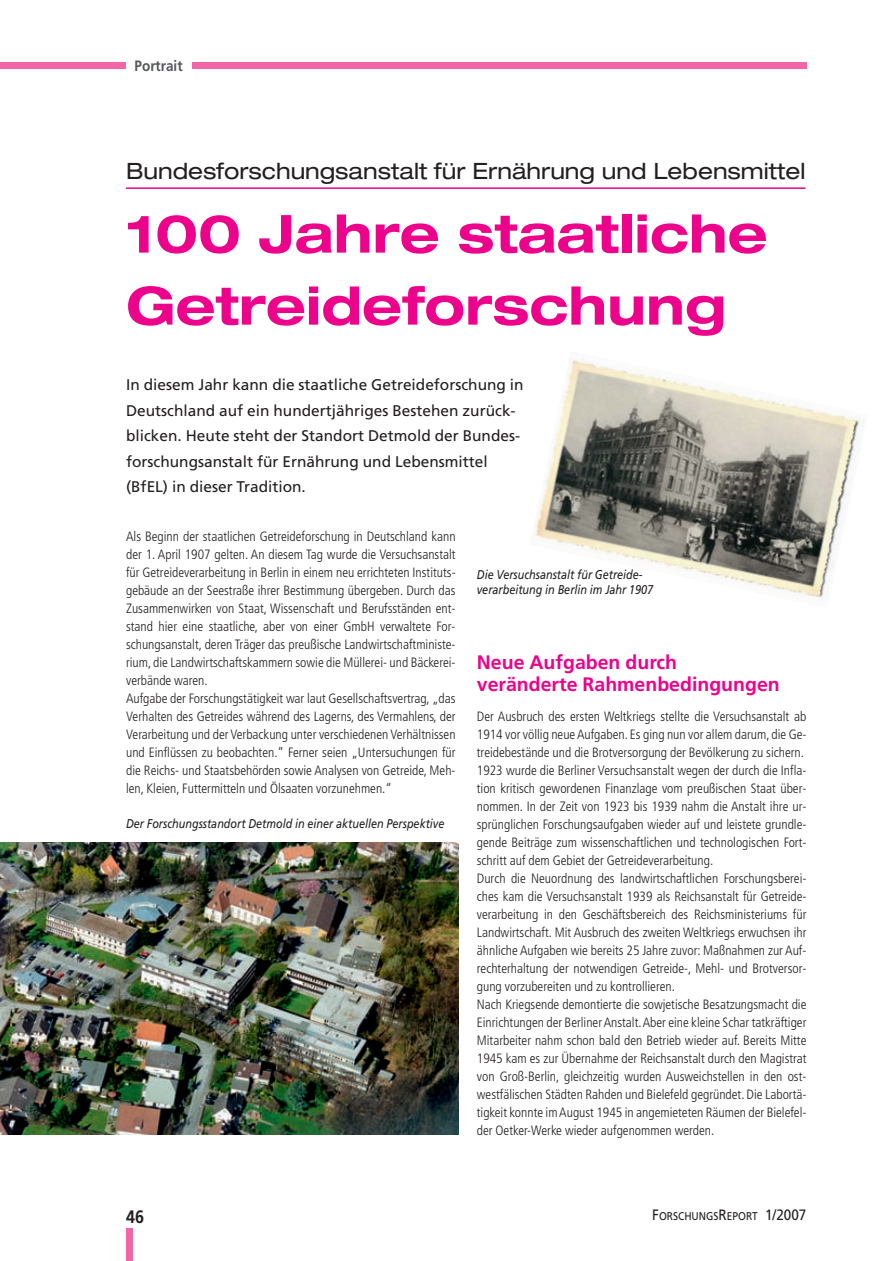
<style>
.page{position:relative;width:890px;height:1261px;background:#fff}
.page>*{position:absolute;margin:0;border:0;box-sizing:border-box;transform-origin:0 0}
.t1{font:700 expanded 52.5px/72px "Helvetica Neue LT";color:#ed028c}
.t2{font:expanded 22.5px "Helvetica Neue LT";color:#231f20}
.t3{font:700 19.5px/22.5px "Frutiger";color:#ed028c}
.t4{font:700 18px "Frutiger";color:#231f20;scale:.9 1}
.t5{font:15.45px/25.5px "Frutiger";color:#231f20}
.t6{font:700 15px "Frutiger";color:#57585a;scale:.9 1}
.t7{font:300 condensed 13.5px/18px "Frutiger";color:#231f20}
.t8{font:italic 12.75px/15px "Frutiger";color:#231f20;scale:.85 1}
.t9{font:11.25px "Frutiger";color:#231f20;scale:.9 1}
.s1{font-size:15px}
</style>
<div class="page">
<div style="left:0;top:63px;width:806px;height:6px;background:#f166a7"></div>
<div style="left:126px;top:58px;width:66px;height:17px;background:#fff"></div>
<div style="left:126px;top:1228px;width:6px;height:32px;background:#f166a7"></div>
<img style="left:0;top:842px;width:459px;height:292px">
<img style="left:535px;top:358px;width:329px;height:240px">
<hr style="left:126px;top:187px;width:679px;height:2px;background:#ed028c">
<p class="t6" style="left:135px;top:60px;width:55px">Portrait</p>
<h2 class="t2" style="left:126px;top:163px;width:681px">Bundesforschungsanstalt für Ernährung und Lebensmittel</h2>
<h1 class="t1" style="left:126px;top:202px;width:643px">100 Jahre staatliche<br>Getreideforschung</h1>
<p class="t5" style="left:126px;top:373px;width:399px">In diesem Jahr kann die staatliche Getreideforschung in Deutschland auf ein hundertjähriges Bestehen zurück&shy;blicken. Heute steht der Standort Detmold der Bundes&shy;forschungsanstalt für Ernährung und Lebensmittel (BfEL) in dieser Tradition.</p>
<p class="t7" style="left:126px;top:528px;width:331px">Als Beginn der staatlichen Getreideforschung in Deutschland kann der 1. April 1907 gelten. An diesem Tag wurde die Versuchsanstalt für Getreideverarbeitung in Berlin in einem neu errichteten Instituts&shy;gebäude an der Seestraße ihrer Bestimmung übergeben. Durch das Zusammenwirken von Staat, Wissenschaft und Berufsständen ent&shy;stand hier eine staatliche, aber von einer GmbH verwaltete For&shy;schungsanstalt, deren Träger das preußische Landwirtschaftministe&shy;rium, die Landwirtschaftskammern sowie die Müllerei- und Bäckerei&shy;verbände waren.<br>Aufgabe der Forschungstätigkeit war laut Gesellschaftsvertrag, „das Verhalten des Getreides während des Lagerns, des Vermahlens, der Verarbeitung und der Verbackung unter verschiedenen Verhältnissen und Einflüssen zu beobachten.“ Ferner seien „Untersuchungen für die Reichs- und Staatsbehörden sowie Analysen von Getreide, Meh&shy;len, Kleien, Futtermitteln und Ölsaaten vorzunehmen.“</p>
<p class="t8" style="left:126px;top:816px;width:376px">Der Forschungsstandort Detmold in einer aktuellen Perspektive</p>
<p class="t8" style="left:477px;top:568px;width:209px">Die Versuchsanstalt für Getreide&shy;verarbeitung in Berlin im Jahr 1907</p>
<h3 class="t3" style="left:477px;top:652px;width:304px">Neue Aufgaben durch veränderte Rahmenbedingungen</h3>
<p class="t7" style="left:477px;top:708px;width:331px">Der Ausbruch des ersten Weltkriegs stellte die Versuchsanstalt ab 1914 vor völlig neue Aufgaben. Es ging nun vor allem darum, die Ge&shy;treidebestände und die Brotversorgung der Bevölkerung zu sichern.<br>1923 wurde die Berliner Versuchsanstalt wegen der durch die Infla&shy;tion kritisch gewordenen Finanzlage vom preußischen Staat über&shy;nommen. In der Zeit von 1923 bis 1939 nahm die Anstalt ihre ur&shy;sprünglichen Forschungsaufgaben wieder auf und leistete grundle&shy;gende Beiträge zum wissenschaftlichen und technologischen Fort&shy;schritt auf dem Gebiet der Getreideverarbeitung.<br>Durch die Neuordnung des landwirtschaftlichen Forschungsberei&shy;ches kam die Versuchsanstalt 1939 als Reichsanstalt für Getreide&shy;verarbeitung in den Geschäftsbereich des Reichsministeriums für Landwirtschaft. Mit Ausbruch des zweiten Weltkriegs erwuchsen ihr ähnliche Aufgaben wie bereits 25 Jahre zuvor: Maßnahmen zur Auf&shy;rechterhaltung der notwendigen Getreide-, Mehl- und Brotversor&shy;gung vorzubereiten und zu kontrollieren.<br>Nach Kriegsende demontierte die sowjetische Besatzungsmacht die Einrichtungen der Berliner Anstalt.Aber eine kleine Schar tatkräftiger Mitarbeiter nahm schon bald den Betrieb wieder auf. Bereits Mitte 1945 kam es zur Übernahme der Reichsanstalt durch den Magistrat von Groß-Berlin, gleichzeitig wurden Ausweichstellen in den ost&shy;westfälischen Städten Rahden und Bielefeld gegründet. Die Labortä&shy;tigkeit konnte im August 1945 in angemieteten Räumen der Bielefel&shy;der Oetker-Werke wieder aufgenommen werden.</p>
<h3 class="t4" style="left:126px;top:1208px;width:22px">46</h3>
<p class="t9" style="left:652px;top:1211px;width:173px"><span class="s1">F</span>ORSCHUNGS<span class="s1">R</span>EPORT <span class="s1">1/2007</span></p>
</div>
